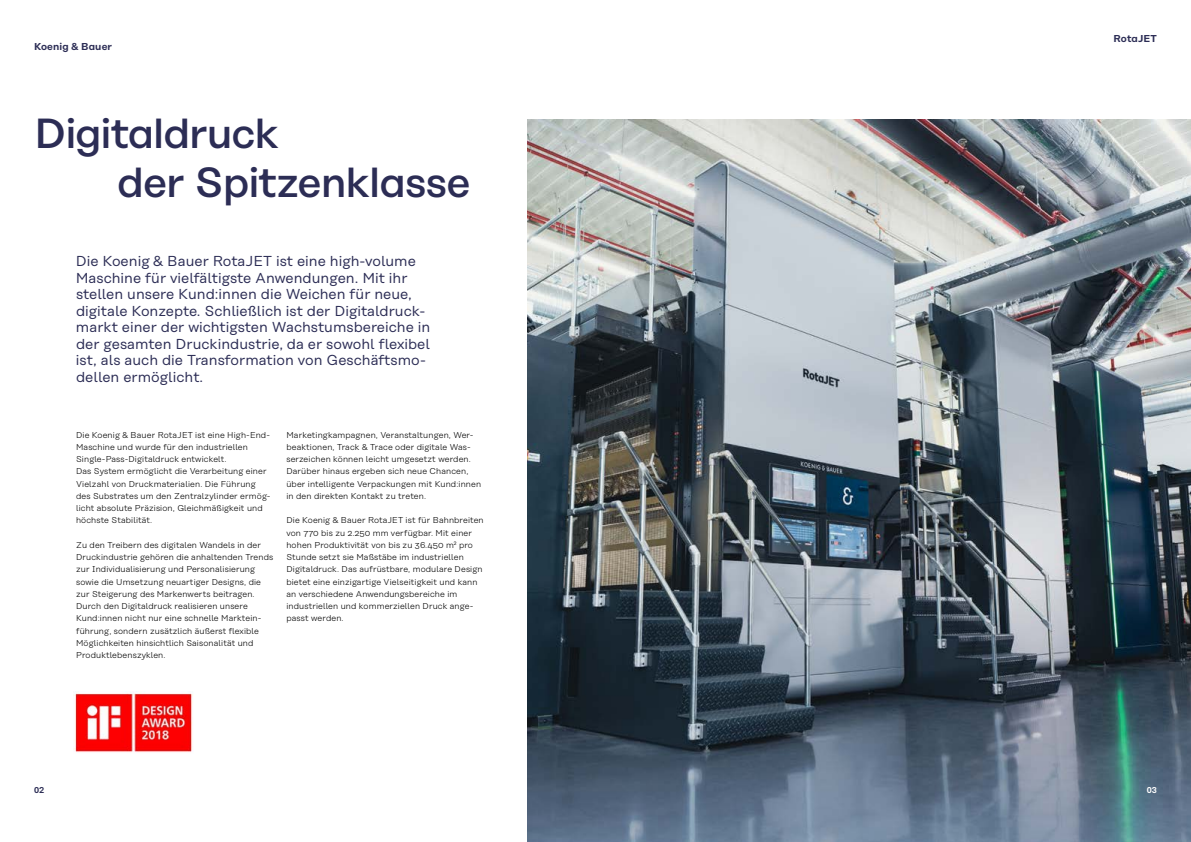
<style>
.page{position:relative;width:1191px;height:842px;background:#fff}
.page>*{position:absolute;margin:0;border:0;box-sizing:border-box;transform-origin:0 0}
.t1{font:500 42px/48.3px "Koenig&Bauer H";letter-spacing:-.025em;color:#2c2d55}
.t2{font:14.4px/16.6px "Koenig&Bauer T";color:#2c2d55}
.t3{font:600 10px "Koenig&Bauer H";letter-spacing:.015em;color:#2c2d55}
.t4{font:300 8.5px/12.2px "Koenig&Bauer T";letter-spacing:.015em;color:#000}
.t5{font:600 8.5px "Koenig&Bauer H";color:#2c2d55}
.t6{font:600 8.5px "Koenig&Bauer H";color:#fff}
</style>
<div class="page">
<img style="left:527px;top:119px;width:664px;height:723px">
<img style="left:73px;top:692px;width:120px;height:60px">
<p class="t3" style="left:34px;top:40px;width:80px">Koenig &amp; Bauer</p>
<h1 class="t1" style="left:117px;top:110px;width:355px;text-indent:-83px">Digitaldruck<br>der Spitzenklasse</h1>
<p class="t2" style="left:76px;top:253px;width:356px">Die Koenig &amp; Bauer RotaJET ist eine high-volume Maschine für vielfältigste Anwendungen. Mit ihr stellen unsere Kund:innen die Weichen für neue, digitale Konzepte. Schließlich ist der Digitaldruck&shy;markt einer der wichtigsten Wachstumsbereiche in der gesamten Druckindustrie, da er sowohl flexibel ist, als auch die Transformation von Geschäftsmo&shy;dellen ermöglicht.</p>
<p class="t4" style="left:76px;top:429px;width:196px">Die Koenig &amp; Bauer RotaJET ist eine High-End-Maschine und wurde für den industriellen Single-Pass-Digitaldruck entwickelt.<br>Das System ermöglicht die Verarbeitung einer Vielzahl von Druckmaterialien. Die Führung des Substrates um den Zentralzylinder ermög&shy;licht absolute Präzision, Gleichmäßigkeit und höchste Stabilität.</p>
<p class="t4" style="left:76px;top:539px;width:199px">Zu den Treibern des digitalen Wandels in der Druckindustrie gehören die anhaltenden Trends zur Individualisierung und Personalisierung sowie die Umsetzung neuartiger Designs, die zur Steigerung des Markenwerts beitragen.<br>Durch den Digitaldruck realisieren unsere Kund:innen nicht nur eine schnelle Marktein&shy;führung, sondern zusätzlich äußerst flexible Möglichkeiten hinsichtlich Saisonalität und Produktlebenszyklen.</p>
<p class="t4" style="left:286px;top:429px;width:196px">Marketingkampagnen, Veranstaltungen, Wer&shy;beaktionen, Track &amp; Trace oder digitale Was&shy;serzeichen können leicht umgesetzt werden.<br>Darüber hinaus ergeben sich neue Chancen, über intelligente Verpackungen mit Kund:innen in den direkten Kontakt zu treten.</p>
<p class="t4" style="left:286px;top:514px;width:199px">Die Koenig &amp; Bauer RotaJET ist für Bahnbreiten von 770 bis zu 2.250 mm verfügbar. Mit einer hohen Produktivität von bis zu 36.450 m² pro Stunde setzt sie Maßstäbe im industriellen Digitaldruck. Das aufrüstbare, modulare Design bietet eine einzigartige Vielseitigkeit und kann an verschiedene Anwendungsbereiche im industriellen und kommerziellen Druck ange&shy;passt werden.</p>
<p class="t5" style="left:34px;top:785px;width:12px">02</p>
<p class="t3" style="left:1113px;top:33px;width:45px">RotaJET</p>
<p class="t6" style="left:1146px;top:785px;width:12px">03</p>
</div>
